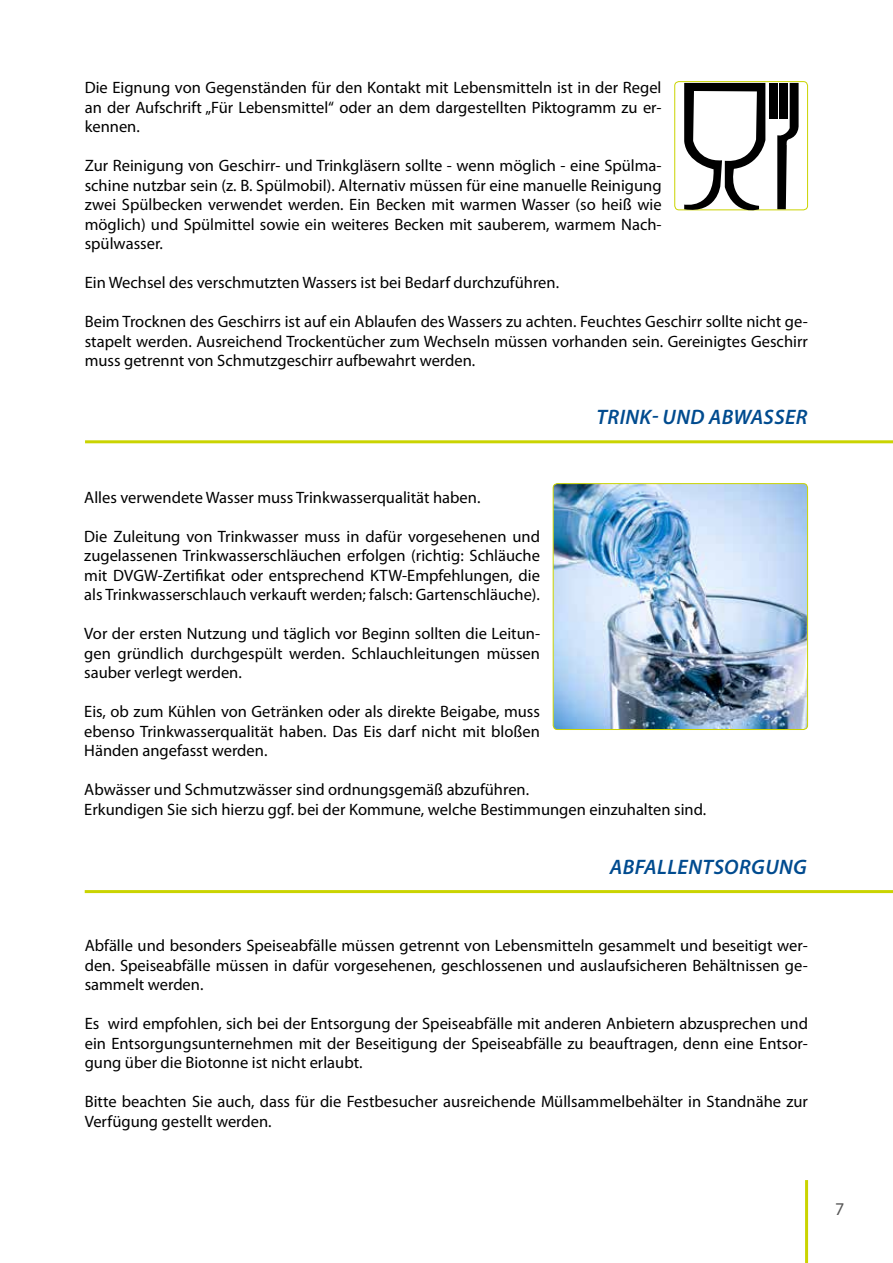
<style>
.page{position:relative;width:893px;height:1263px;background:#fff}
.page>*{position:absolute;margin:0;border:0;box-sizing:border-box;transform-origin:0 0}
.t1{font:italic 600 21px "Myriad Pro";letter-spacing:.02em;color:#004b8f}
.t2{font:18px "Myriad Pro";color:#565656}
.t3{font:16.5px/19.5px "Myriad Pro";color:#000;text-align:justify}
</style>
<div class="page">
<hr style="left:805px;top:1180px;width:3px;height:83px;background:#cad400">
<hr style="left:85px;top:440px;width:808px;height:3px;background:#cad400">
<img style="left:553px;top:484px;width:253px;height:245px">
<div style="left:553px;top:483px;width:255px;height:247px;border:1px solid #cad400;border-radius:4px"></div>
<hr style="left:85px;top:890px;width:808px;height:3px;background:#cad400">
<div style="left:674px;top:81px;width:134px;height:129px;border:1px solid #cad400;border-radius:4px"></div>
<div style="left:769px;top:83px;width:8px;height:36px;background:#000"></div>
<svg style="left:777px;top:83px;width:22px;height:126px"></svg>
<svg style="left:684px;top:83px;width:81px;height:128px"></svg>
<p class="t3" style="left:85px;top:78px;width:578px">Die Eignung von Gegenständen für den Kontakt mit Lebensmitteln ist in der Regel an der Aufschrift „Für Lebensmittel“ oder an dem dargestellten Piktogramm zu er&shy;kennen.</p>
<p class="t3" style="left:85px;top:156px;width:578px">Zur Reinigung von Geschirr- und Trinkgläsern sollte - wenn möglich - eine Spülma&shy;schine nutzbar sein (z. B. Spülmobil). Alternativ müssen für eine manuelle Reinigung zwei Spülbecken verwendet werden. Ein Becken mit warmen Wasser (so heiß wie möglich) und Spülmittel sowie ein weiteres Becken mit sauberem, warmem Nach&shy;spülwasser.</p>
<p class="t3" style="left:85px;top:273px;width:476px">Ein Wechsel des verschmutzten Wassers ist bei Bedarf durchzuführen.</p>
<p class="t3" style="left:85px;top:312px;width:725px">Beim Trocknen des Geschirrs ist auf ein Ablaufen des Wassers zu achten. Feuchtes Geschirr sollte nicht ge&shy;stapelt werden. Ausreichend Trockentücher zum Wechseln müssen vorhanden sein. Gereinigtes Geschirr muss getrennt von Schmutzgeschirr aufbewahrt werden.</p>
<p class="t1" style="left:597px;top:405px;width:212px">TRINK- UND ABWASSER</p>
<p class="t3" style="left:84px;top:488px;width:398px">Alles verwendete Wasser muss Trinkwasserqualität haben.</p>
<p class="t3" style="left:84px;top:527px;width:457px">Die Zuleitung von Trinkwasser muss in dafür vorgesehenen und zugelassenen Trinkwasserschläuchen erfolgen (richtig: Schläuche mit DVGW-Zertifikat oder entsprechend KTW-Empfehlungen, die als Trinkwasserschlauch verkauft werden; falsch: Gartenschläuche).</p>
<p class="t3" style="left:84px;top:624px;width:457px">Vor der ersten Nutzung und täglich vor Beginn sollten die Leitun&shy;gen gründlich durchgespült werden. Schlauchleitungen müssen sauber verlegt werden.</p>
<p class="t3" style="left:84px;top:702px;width:457px">Eis, ob zum Kühlen von Getränken oder als direkte Beigabe, muss ebenso Trinkwasserqualität haben. Das Eis darf nicht mit bloßen Händen angefasst werden.</p>
<p class="t3" style="left:84px;top:780px;width:623px">Abwässer und Schmutzwässer sind ordnungsgemäß abzuführen.<br>Erkundigen Sie sich hierzu ggf. bei der Kommune, welche Bestimmungen einzuhalten sind.</p>
<p class="t1" style="left:610px;top:855px;width:199px">ABFALLENTSORGUNG</p>
<p class="t3" style="left:85px;top:936px;width:725px">Abfälle und besonders Speiseabfälle müssen getrennt von Lebensmitteln gesammelt und beseitigt wer&shy;den. Speiseabfälle müssen in dafür vorgesehenen, geschlossenen und auslaufsicheren Behältnissen ge&shy;sammelt werden.</p>
<p class="t3" style="left:85px;top:1014px;width:725px">Es wird empfohlen, sich bei der Entsorgung der Speiseabfälle mit anderen Anbietern abzusprechen und ein Entsorgungsunternehmen mit der Beseitigung der Speiseabfälle zu beauftragen, denn eine Entsor&shy;gung über die Biotonne ist nicht erlaubt.</p>
<p class="t3" style="left:85px;top:1092px;width:725px">Bitte beachten Sie auch, dass für die Festbesucher ausreichende Müllsammelbehälter in Standnähe zur<br>Verfügung gestellt werden.</p>
<p class="t2" style="left:835px;top:1199px;width:11px">7</p>
</div>
